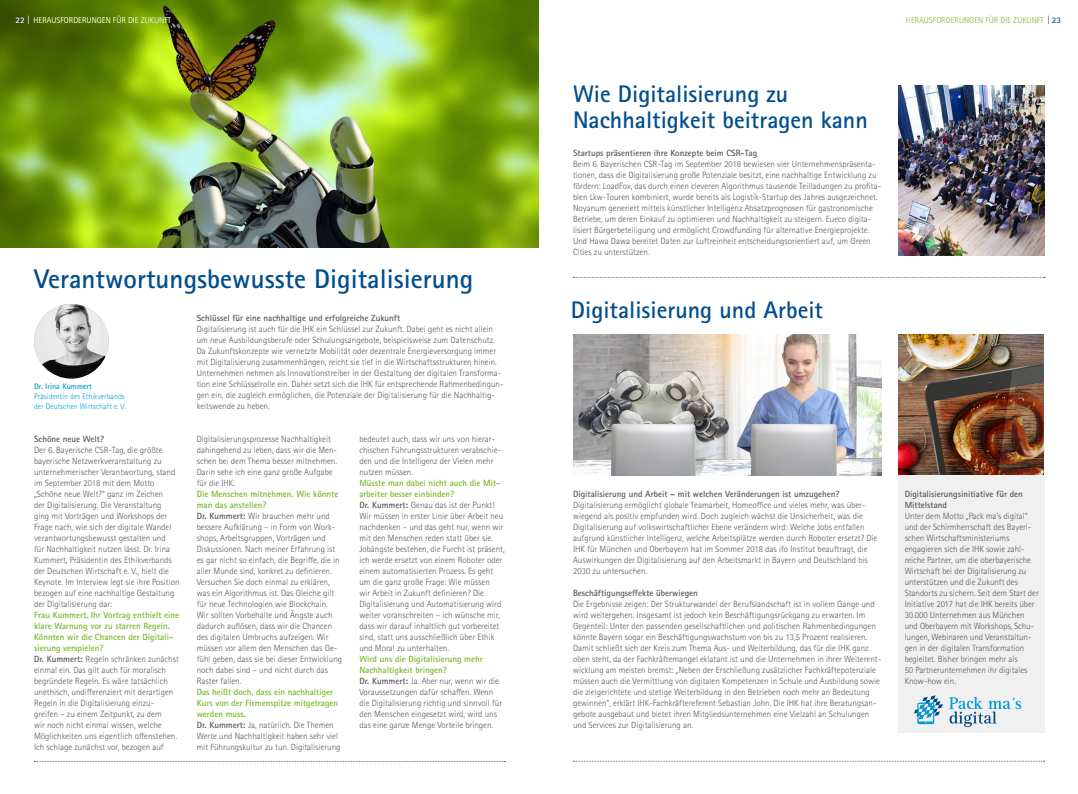
<style>
.page{position:relative;width:1078px;height:794px;background:#fff}
.page>*{position:absolute;margin:0;border:0;box-sizing:border-box;transform-origin:0 0}
.t1{font:700 27px "Rotis Sans Serif Std";color:#004e8d}
.t2{font:700 24px/26px "Rotis Sans Serif Std";color:#004e8d}
.t3{font:300 9px/11px "Rotis Sans Serif Std";color:#575756}
.t4{font:700 9px/11px "Rotis Sans Serif Std";color:#575756}
.t5{font:300 8.5px "Rotis Sans Serif Std";color:#fff}
.t6{font:300 8.5px "Rotis Sans Serif Std";color:#76b82a}
.t7{font:300 8px/10px "Rotis Sans Serif Std";color:#009ed4}
.t8{font:700 8px "Rotis Sans Serif Std";color:#009ed4}
.s1{font-weight:700;color:#004e8d}
.s2{font-family:"Frutiger";font-weight:400;font-stretch:condensed}
.s3{font-family:"Frutiger";font-weight:400;font-stretch:condensed;color:#575756}
.s4{font-weight:700;color:#fff}
.s5{font-weight:700;color:#76b82a}
.s6{font-weight:700}
</style>
<div class="page">
<img style="left:34px;top:304px;width:75px;height:74px;border-radius:37px">
<img style="left:0;top:0;width:539px;height:247px">
<img style="left:573px;top:334px;width:308px;height:141px">
<div style="left:898px;top:471px;width:146px;height:262px;background:#f0f0f0"></div>
<svg style="left:573px;top:761px;width:471px;height:1px"></svg>
<svg style="left:34px;top:761px;width:471px;height:1px"></svg>
<svg style="left:573px;top:277px;width:471px;height:1px"></svg>
<img style="left:898px;top:334px;width:145px;height:141px">
<div style="left:940px;top:703px;width:64px;height:32px;background:#fff;opacity:.35"></div>
<div style="left:940px;top:688px;width:89px;height:30px;background:#f0f0f0"></div>
<svg style="left:948px;top:697px;width:72px;height:30px"></svg>
<svg style="left:914px;top:695px;width:28px;height:29px"></svg>
<img style="left:898px;top:85px;width:146px;height:170px">
<p class="t5" style="left:16px;top:15px;width:157px"><span class="s1">22</span> <span class="s2">|</span> HERAUSFORDERUNGEN FÜR DIE ZUKUNFT</p>
<p class="t6" style="left:905px;top:15px;width:156px">HERAUSFORDERUNGEN FÜR DIE ZUKUNFT <span class="s3">|</span> <span class="s4">23</span></p>
<h1 class="t1" style="left:34px;top:262px;width:440px">Verantwortungsbewusste Digitalisierung</h1>
<p class="t8" style="left:34px;top:381px;width:60px">Dr. Irina Kummert</p>
<p class="t7" style="left:34px;top:392px;width:93px">Präsidentin des Ethikverbands der Deutschen Wirtschaft e. V.</p>
<p class="t4" style="left:34px;top:433px;width:71px">Schöne neue Welt?</p>
<p class="t3" style="left:34px;top:444px;width:147px">Der 6. Bayerische CSR-Tag, die größte bayerische Netzwerkveranstaltung zu unternehmerischer Verantwortung, stand im September 2018 mit dem Motto „Schöne neue Welt?“ ganz im Zeichen<br>der Digitalisierung. Die Veranstaltung<br>ging mit Vorträgen und Workshops der Frage nach, wie sich der digitale Wandel verantwortungsbewusst gestalten und<br>für Nachhaltigkeit nutzen lässt. Dr. Irina Kummert, Präsidentin des Ethikverbands der Deutschen Wirtschaft e. V., hielt die Keynote. Im Interview legt sie ihre Position bezogen auf eine nachhaltige Gestaltung der Digitalisierung dar:</p>
<p class="t3" style="left:34px;top:609px;width:147px"><span class="s5">Frau Kummert, Ihr Vortrag enthielt eine klare Warnung vor zu starren Regeln.<br>Könnten wir die Chancen der Digitali&shy;sierung verspielen?<br></span><span class="s6">Dr. Kummert:</span> Regeln schränken zunächst einmal ein. Das gilt auch für moralisch begründete Regeln. Es wäre tatsächlich unethisch, undifferenziert mit derartigen Regeln in die Digitalisierung einzu&shy;greifen – zu einem Zeitpunkt, zu dem<br>wir noch nicht einmal wissen, welche Möglichkeiten uns eigentlich offenstehen.<br>Ich schlage zunächst vor, bezogen auf</p>
<p class="t4" style="left:197px;top:312px;width:205px">Schlüssel für eine nachhaltige und erfolgreiche Zukunft</p>
<p class="t3" style="left:197px;top:324px;width:308px">Digitalisierung ist auch für die IHK ein Schlüssel zur Zukunft. Dabei geht es nicht allein um neue Ausbildungsberufe oder Schulungsangebote, beispielsweise zum Datenschutz.<br>Da Zukunftskonzepte wie vernetzte Mobilität oder dezentrale Energieversorgung immer mit Digitalisierung zusammenhängen, reicht sie tief in die Wirtschaftsstrukturen hinein.<br>Unternehmen nehmen als Innovationstreiber in der Gestaltung der digitalen Transforma&shy;tion eine Schlüsselrolle ein. Daher setzt sich die IHK für entsprechende Rahmenbedingun&shy;gen ein, die zugleich ermöglichen, die Potenziale der Digitalisierung für die Nachhaltig&shy;keitswende zu heben.</p>
<p class="t3" style="left:197px;top:433px;width:142px">Digitalisierungsprozesse Nachhaltigkeit dahingehend zu leben, dass wir die Men&shy;schen bei dem Thema besser mitnehmen.<br>Darin sehe ich eine ganz große Aufgabe für die IHK.</p>
<p class="t3" style="left:197px;top:488px;width:147px"><span class="s5">Die Menschen mitnehmen. Wie könnte man das anstellen?<br></span><span class="s6">Dr. Kummert:</span> Wir brauchen mehr und bessere Aufklärung – in Form von Work&shy;shops, Arbeitsgruppen, Vorträgen und Diskussionen. Nach meiner Erfahrung ist es gar nicht so einfach, die Begriffe, die in aller Munde sind, konkret zu definieren.<br>Versuchen Sie doch einmal zu erklären, was ein Algorithmus ist. Das Gleiche gilt für neue Technologien wie Blockchain.<br>Wir sollten Vorbehalte und Ängste auch dadurch auflösen, dass wir die Chancen des digitalen Umbruchs aufzeigen. Wir müssen vor allem den Menschen das Ge&shy;fühl geben, dass sie bei dieser Entwicklung noch dabei sind – und nicht durch das Raster fallen.</p>
<p class="t3" style="left:197px;top:686px;width:145px"><span class="s5">Das heißt doch, dass ein nachhaltiger Kurs von der Firmenspitze mitgetragen werden muss.<br></span><span class="s6">Dr. Kummert:</span> Ja, natürlich. Die Themen Werte und Nachhaltigkeit haben sehr viel mit Führungskultur zu tun. Digitalisierung</p>
<p class="t3" style="left:359px;top:433px;width:143px">bedeutet auch, dass wir uns von hierar&shy;chischen Führungsstrukturen verabschie&shy;den und die Intelligenz der Vielen mehr nutzen müssen.</p>
<p class="t3" style="left:359px;top:477px;width:147px"><span class="s5">Müsste man dabei nicht auch die Mit&shy;arbeiter besser einbinden?<br></span><span class="s6">Dr. Kummert:</span> Genau das ist der Punkt!<br>Wir müssen in erster Linie über Arbeit neu nachdenken – und das geht nur, wenn wir mit den Menschen reden statt über sie.<br>Jobängste bestehen, die Furcht ist präsent, ich werde ersetzt von einem Roboter oder einem automatisierten Prozess. Es geht um die ganz große Frage: Wie müssen<br>wir Arbeit in Zukunft definieren? Die Digitalisierung und Automatisierung wird weiter voranschreiten – ich wünsche mir, dass wir darauf inhaltlich gut vorbereitet sind, statt uns ausschließlich über Ethik und Moral zu unterhalten.</p>
<p class="t3" style="left:359px;top:653px;width:144px"><span class="s5">Wird uns die Digitalisierung mehr Nachhaltigkeit bringen?<br></span><span class="s6">Dr. Kummert:</span> Ja. Aber nur, wenn wir die Voraussetzungen dafür schaffen. Wenn die Digitalisierung richtig und sinnvoll für den Menschen eingesetzt wird, wird uns das eine ganze Menge Vorteile bringen.</p>
<h2 class="t2" style="left:573px;top:80px;width:296px">Wie Digitalisierung zu<br>Nachhaltigkeit beitragen kann</h2>
<p class="t4" style="left:573px;top:147px;width:186px">Startups präsentieren ihre Konzepte beim CSR-Tag</p>
<p class="t3" style="left:573px;top:159px;width:309px">Beim 6. Bayerischen CSR-Tag im September 2018 bewiesen vier Unternehmenspräsenta&shy;tionen, dass die Digitalisierung große Potenziale besitzt, eine nachhaltige Entwicklung zu fördern: LoadFox, das durch einen cleveren Algorithmus tausende Teilladungen zu profita&shy;blen Lkw-Touren kombiniert, wurde bereits als Logistik-Startup des Jahres ausgezeichnet.<br>Noyanum generiert mittels künstlicher Intelligenz Absatzprognosen für gastronomische Betriebe, um deren Einkauf zu optimieren und Nachhaltigkeit zu steigern. Eueco digita&shy;lisiert Bürgerbeteiligung und ermöglicht Crowdfunding für alternative Energieprojekte.<br>Und Hawa Dawa bereitet Daten zur Luftreinheit entscheidungsorientiert auf, um Green Cities zu unterstützen.</p>
<h2 class="t2" style="left:570px;top:296px;width:253px">Digitalisierung und Arbeit</h2>
<p class="t4" style="left:573px;top:488px;width:268px">Digitalisierung und Arbeit – mit welchen Veränderungen ist umzugehen?</p>
<p class="t3" style="left:573px;top:500px;width:306px">Digitalisierung ermöglicht globale Teamarbeit, Homeoffice und vieles mehr, was über&shy;wiegend als positiv empfunden wird. Doch zugleich wächst die Unsicherheit, was die Digitalisierung auf volkswirtschaftlicher Ebene verändern wird: Welche Jobs entfallen aufgrund künstlicher Intelligenz, welche Arbeitsplätze werden durch Roboter ersetzt? Die IHK für München und Oberbayern hat im Sommer 2018 das ifo Institut beauftragt, die Auswirkungen der Digitalisierung auf den Arbeitsmarkt in Bayern und Deutschland bis 2030 zu untersuchen.</p>
<p class="t4" style="left:573px;top:587px;width:126px">Beschäftigungseffekte überwiegen</p>
<p class="t3" style="left:573px;top:599px;width:309px">Die Ergebnisse zeigen: Der Strukturwandel der Berufslandschaft ist in vollem Gange und wird weitergehen. Insgesamt ist jedoch kein Beschäftigungsrückgang zu erwarten. Im Gegenteil: Unter den passenden gesellschaftlichen und politischen Rahmenbedingungen könnte Bayern sogar ein Beschäftigungswachstum von bis zu 13,5 Prozent realisieren.<br>Damit schließt sich der Kreis zum Thema Aus- und Weiterbildung, das für die IHK ganz oben steht, da der Fachkräftemangel eklatant ist und die Unternehmen in ihrer Weiterent&shy;wicklung am meisten bremst: „Neben der Erschließung zusätzlicher Fachkräftepotenziale müssen auch die Vermittlung von digitalen Kompetenzen in Schule und Ausbildung sowie die zielgerichtete und stetige Weiterbildung in den Betrieben noch mehr an Bedeutung gewinnen“, erklärt IHK-Fachkräftereferent Sebastian John. Die IHK hat ihre Beratungsan&shy;gebote ausgebaut und bietet ihren Mitgliedsunternehmen eine Vielzahl an Schulungen und Services zur Digitalisierung an.</p>
<p class="t4" style="left:904px;top:488px;width:120px">Digitalisierungsinitiative für den<br>Mittelstand</p>
<p class="t3" style="left:904px;top:511px;width:136px">Unter dem Motto „Pack ma‘s digital“ und der Schirmherrschaft des Bayeri&shy;schen Wirtschaftsministeriums engagieren sich die IHK sowie zahl&shy;reiche Partner, um die oberbayerische Wirtschaft bei der Digitalisierung zu unterstützen und die Zukunft des Standorts zu sichern. Seit dem Start der Initiative 2017 hat die IHK bereits über 30.000 Unternehmen aus München und Oberbayern mit Workshops, Schu&shy;lungen, Webinaren und Veranstaltun&shy;gen in der digitalen Transformation begleitet. Bisher bringen mehr als<br>50 Partnerunternehmen ihr digitales Know-how ein.</p>
</div>
